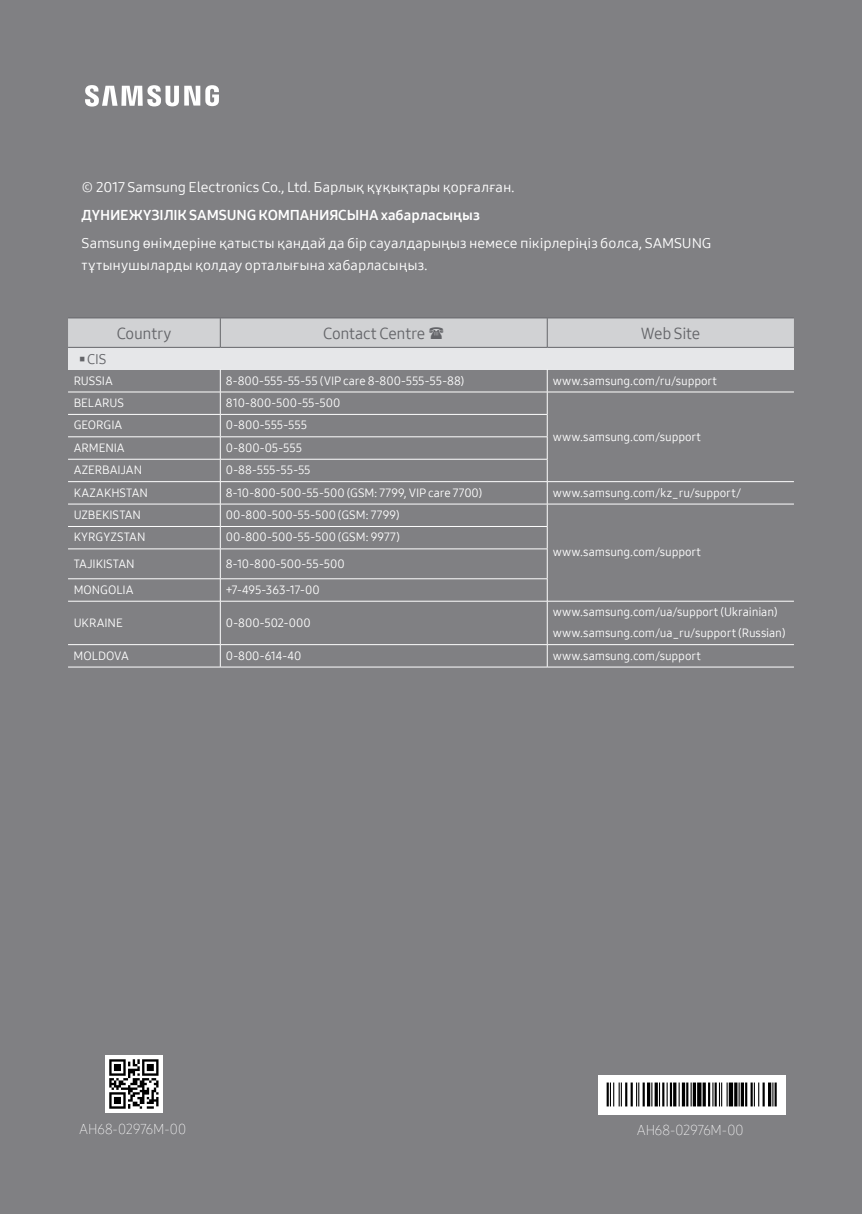
<style>
.page{position:relative;width:862px;height:1214px;background:#fff}
.page>*{position:absolute;margin:0;border:0;box-sizing:border-box;transform-origin:0 0}
.t1{font:16px "Samsung One 400";letter-spacing:-.015em;color:#646569}
.t2{font:14px/27.6px "Samsung One 400";letter-spacing:-.005em;color:#fff;scale:1.05 1}
.t3{font:14px "Samsung One 200";letter-spacing:-.005em;color:#fff}
.t4{font:14px "Samsung One 400";color:#646569}
.t5{font:12px/21px "Samsung One 400";letter-spacing:-.005em;color:#fff}
.s1{font-family:"Samsung One 700"}
.s2{font-family:"CP Icon 1"}
</style>
<div class="page">
<div style="left:0;top:0;width:862px;height:1213px;background:#808083"></div>
<svg style="left:85px;top:85px;width:134px;height:21px"></svg>
<div style="left:68px;top:347px;width:726px;height:22px;background:#e6e7e9"></div>
<hr style="left:68px;top:391px;width:152px;height:1px;background:#fff">
<hr style="left:220px;top:391px;width:327px;height:1px;background:#fff">
<hr style="left:547px;top:391px;width:247px;height:1px;background:#fff">
<hr style="left:68px;top:414px;width:152px;height:1px;background:#fff">
<hr style="left:220px;top:414px;width:327px;height:1px;background:#fff">
<hr style="left:68px;top:436px;width:152px;height:1px;background:#fff">
<hr style="left:220px;top:436px;width:327px;height:1px;background:#fff">
<hr style="left:68px;top:459px;width:152px;height:1px;background:#fff">
<hr style="left:220px;top:459px;width:327px;height:1px;background:#fff">
<hr style="left:68px;top:481px;width:152px;height:1px;background:#fff">
<hr style="left:220px;top:481px;width:327px;height:1px;background:#fff">
<hr style="left:547px;top:481px;width:247px;height:1px;background:#fff">
<hr style="left:68px;top:503px;width:152px;height:1px;background:#fff">
<hr style="left:220px;top:503px;width:327px;height:1px;background:#fff">
<hr style="left:547px;top:503px;width:247px;height:1px;background:#fff">
<hr style="left:68px;top:526px;width:152px;height:1px;background:#fff">
<hr style="left:220px;top:526px;width:327px;height:1px;background:#fff">
<hr style="left:68px;top:548px;width:152px;height:1px;background:#fff">
<hr style="left:220px;top:548px;width:327px;height:1px;background:#fff">
<hr style="left:68px;top:578px;width:152px;height:1px;background:#fff">
<hr style="left:220px;top:578px;width:327px;height:1px;background:#fff">
<svg style="left:220px;top:369px;width:1px;height:231px"></svg>
<svg style="left:547px;top:369px;width:1px;height:231px"></svg>
<hr style="left:68px;top:600px;width:152px;height:1px;background:#fff">
<hr style="left:220px;top:600px;width:327px;height:1px;background:#fff">
<hr style="left:220px;top:601px;width:1px;height:43px;background:#fff">
<hr style="left:547px;top:600px;width:247px;height:1px;background:#fff">
<hr style="left:547px;top:601px;width:1px;height:43px;background:#fff">
<hr style="left:68px;top:644px;width:152px;height:1px;background:#fff">
<hr style="left:220px;top:644px;width:327px;height:1px;background:#fff">
<svg style="left:220px;top:644px;width:1px;height:22px"></svg>
<hr style="left:547px;top:644px;width:247px;height:1px;background:#fff">
<svg style="left:547px;top:644px;width:1px;height:22px"></svg>
<hr style="left:68px;top:666px;width:152px;height:1px;background:#fff">
<hr style="left:220px;top:666px;width:327px;height:1px;background:#fff">
<hr style="left:547px;top:666px;width:247px;height:1px;background:#fff">
<hr style="left:68px;top:317px;width:152px;height:1px;background:#646569">
<hr style="left:220px;top:317px;width:327px;height:1px;background:#646569">
<hr style="left:547px;top:317px;width:247px;height:1px;background:#646569">
<hr style="left:68px;top:347px;width:152px;height:1px;background:#646569">
<hr style="left:220px;top:347px;width:327px;height:1px;background:#646569">
<hr style="left:547px;top:347px;width:247px;height:1px;background:#646569">
<img style="left:598px;top:1075px;width:187px;height:39px">
<img style="left:105px;top:1055px;width:57px;height:57px">
<div style="left:608px;top:1107px;width:169px;height:7px;background:#fff"></div>
<svg style="left:68px;top:318px;width:726px;height:29px;background:#cecfd1"></svg>
<p class="t2" style="left:82px;top:173px;width:601px">© 2017 Samsung Electronics Co., Ltd. Барлық құқықтары қорғалған.<br><span class="s1">ДҮНИЕЖҮЗІЛІК SAMSUNG КОМПАНИЯСЫНА хабарласыңыз<br></span>Samsung өнімдеріне қатысты қандай да бір сауалдарыңыз немесе пікірлеріңіз болса, SAMSUNG</p>
<p class="t2" style="left:82px;top:251px;width:331px">тұтынушыларды қолдау орталығына хабарласыңыз.</p>
<p class="t1" style="left:117px;top:322px;width:56px">Country</p>
<p class="t1" style="left:323px;top:322px;width:104px">Contact Centre</p>
<p class="t1" style="left:641px;top:322px;width:61px">Web Site</p>
<p class="t4" style="left:79px;top:349px;width:29px"><span class="s2">`</span> CIS</p>
<p class="t5" style="left:74px;top:369px;width:41px">RUSSIA</p>
<p class="t5" style="left:226px;top:369px;width:240px">8-800-555-55-55 (VIP care 8-800-555-55-88)</p>
<p class="t5" style="left:553px;top:369px;width:166px">www.samsung.com/ru/support</p>
<p class="t5" style="left:74px;top:392px;width:52px">BELARUS</p>
<p class="t5" style="left:226px;top:392px;width:116px">810-800-500-55-500</p>
<p class="t5" style="left:553px;top:425px;width:150px">www.samsung.com/support</p>
<p class="t5" style="left:74px;top:414px;width:50px">GEORGIA</p>
<p class="t5" style="left:226px;top:414px;width:83px">0-800-555-555</p>
<p class="t5" style="left:74px;top:437px;width:53px">ARMENIA</p>
<p class="t5" style="left:226px;top:437px;width:78px">0-800-05-555</p>
<p class="t5" style="left:74px;top:459px;width:70px">AZERBAIJAN</p>
<p class="t5" style="left:226px;top:459px;width:86px">0-88-555-55-55</p>
<p class="t5" style="left:74px;top:481px;width:76px">KAZAKHSTAN</p>
<p class="t5" style="left:226px;top:481px;width:258px">8-10-800-500-55-500 (GSM: 7799, VIP care 7700)</p>
<p class="t5" style="left:553px;top:481px;width:190px">www.samsung.com/kz_ru/support/</p>
<p class="t5" style="left:74px;top:504px;width:69px">UZBEKISTAN</p>
<p class="t5" style="left:226px;top:504px;width:175px">00-800-500-55-500 (GSM: 7799)</p>
<p class="t5" style="left:553px;top:541px;width:150px">www.samsung.com/support</p>
<p class="t5" style="left:74px;top:526px;width:73px">KYRGYZSTAN</p>
<p class="t5" style="left:226px;top:526px;width:176px">00-800-500-55-500 (GSM: 9977)</p>
<p class="t5" style="left:74px;top:552px;width:63px">TAJIKISTAN</p>
<p class="t5" style="left:226px;top:552px;width:120px">8-10-800-500-55-500</p>
<p class="t5" style="left:74px;top:579px;width:61px">MONGOLIA</p>
<p class="t5" style="left:226px;top:579px;width:95px">+7-495-363-17-00</p>
<p class="t5" style="left:74px;top:611px;width:51px">UKRAINE</p>
<p class="t5" style="left:226px;top:611px;width:86px">0-800-502-000</p>
<p class="t5" style="left:553px;top:601px;width:234px">www.samsung.com/ua/support (Ukrainian) www.samsung.com/ua_ru/support (Russian)</p>
<p class="t5" style="left:74px;top:644px;width:57px">MOLDOVA</p>
<p class="t5" style="left:226px;top:644px;width:77px">0-800-614-40</p>
<p class="t5" style="left:553px;top:644px;width:150px">www.samsung.com/support</p>
<p class="t3" style="left:79px;top:1119px;width:108px">AH68-02976M-00</p>
<p class="t3" style="left:637px;top:1120px;width:108px">AH68-02976M-00</p>
</div>
